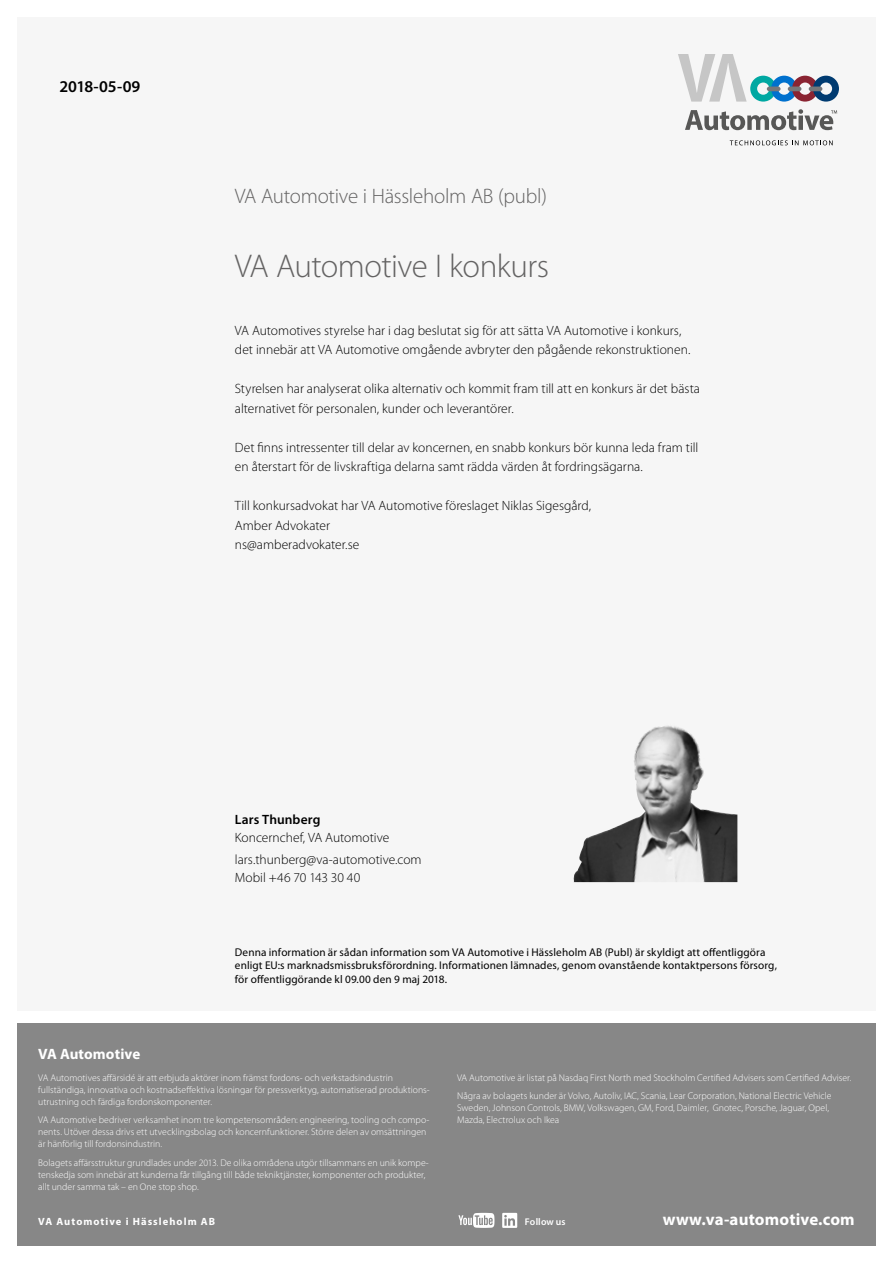
<style>
.page{position:relative;width:893px;height:1263px;background:#fff}
.page>*{position:absolute;margin:0;border:0;box-sizing:border-box;transform-origin:0 0}
.t1{font:300 33px "Myriad Pro";letter-spacing:-.015em;color:#646363}
.t2{font:300 21px "Myriad Pro";letter-spacing:-.015em;color:#646363}
.t3{font:700 16.8px "Myriad Pro";letter-spacing:.01em;color:#fff}
.t4{font:600 16.5px "Myriad Pro";letter-spacing:-.01em;color:#000}
.t5{font:700 15px "Myriad Pro";letter-spacing:.005em;color:#fff}
.t6{font:300 13.5px/19.5px "Myriad Pro";color:#000}
.t7{font:600 13.5px "Myriad Pro";letter-spacing:.01em;color:#000}
.t8{font:11.25px/13.5px "Myriad Pro";letter-spacing:.01em;color:#000}
.t9{font:700 10.5px "Myriad Pro";letter-spacing:.1em;color:#fff}
.t10{font:300 9.75px/12px "Myriad Pro";color:#fff}
.t11{font:600 9.75px "Myriad Pro";letter-spacing:.015em;color:#fff}
</style>
<div class="page">
<div style="left:17px;top:17px;width:859px;height:993px;background:#f6f6f6"></div>
<div style="left:17px;top:1023px;width:859px;height:223px;background:#878787"></div>
<svg style="left:730px;top:140px;width:103px;height:5px"></svg>
<svg style="left:678px;top:54px;width:161px;height:48px"></svg>
<hr style="left:767px;top:87px;width:13px;height:4px;background:#76777a;border-radius:3px">
<hr style="left:788px;top:87px;width:13px;height:4px;background:#76777a;border-radius:3px">
<hr style="left:809px;top:87px;width:13px;height:4px;background:#76777a;border-radius:3px">
<svg style="left:685px;top:109px;width:152px;height:21px"></svg>
<svg style="left:458px;top:1213px;width:36px;height:15px"></svg>
<svg style="left:502px;top:1213px;width:15px;height:15px"></svg>
<img style="left:573px;top:726px;width:164px;height:156px">
<h3 class="t4" style="left:60px;top:76px;width:82px">2018-05-09</h3>
<h2 class="t2" style="left:235px;top:184px;width:314px">VA Automotive i Hässleholm AB (publ)</h2>
<h1 class="t1" style="left:235px;top:246px;width:316px">VA Automotive I konkurs</h1>
<h3 class="t6" style="left:235px;top:320px;width:457px">VA Automotives styrelse har i dag beslutat sig för att sätta VA Automotive i konkurs, det innebär att VA Automotive omgående avbryter den pågående rekonstruktionen.</h3>
<h3 class="t6" style="left:235px;top:379px;width:467px">Styrelsen har analyserat olika alternativ och kommit fram till att en konkurs är det bästa alternativet för personalen, kunder och leverantörer.</h3>
<h3 class="t6" style="left:235px;top:437px;width:465px">Det finns intressenter till delar av koncernen, en snabb konkurs bör kunna leda fram till en återstart för de livskraftiga delarna samt rädda värden åt fordringsägarna.</h3>
<h3 class="t6" style="left:235px;top:496px;width:358px">Till konkursadvokat har VA Automotive föreslaget Niklas Sigesgård,<br>Amber Advokater<br>ns@amberadvokater.se</h3>
<h3 class="t5" style="left:38px;top:1045px;width:104px">VA Automotive</h3>
<h3 class="t7" style="left:235px;top:811px;width:87px">Lars Thunberg</h3>
<h3 class="t6" style="left:235px;top:826px;width:188px;line-height:22.2px">Koncernchef, VA Automotive lars.thunberg@va-automotive.com</h3>
<h3 class="t6" style="left:235px;top:868px;width:127px">Mobil +46 70 143 30 40</h3>
<p class="t8" style="left:235px;top:945px;width:544px">Denna information är sådan information som VA Automotive i Hässleholm AB (Publ) är skyldigt att offentliggöra enligt EU:s marknadsmissbruksförordning. Informationen lämnades, genom ovanstående kontaktpersons försorg, för offentliggörande kl 09.00 den 9 maj 2018.</p>
<p class="t10" style="left:38px;top:1071px;width:393px">VA Automotives affärsidé är att erbjuda aktörer inom främst fordons- och verkstadsindustrin fullständiga, innovativa och kostnadseffektiva lösningar för pressverktyg, automatiserad produktions&shy;utrustning och färdiga fordonskomponenter.</p>
<p class="t10" style="left:38px;top:1114px;width:393px">VA Automotive bedriver verksamhet inom tre kompetensområden: engineering, tooling och compo&shy;nents. Utöver dessa drivs ett utvecklingsbolag och koncernfunktioner. Större delen av omsättningen är hänförlig till fordonsindustrin.</p>
<p class="t10" style="left:38px;top:1156px;width:392px">Bolagets affärsstruktur grundlades under 2013. De olika områdena utgör tillsammans en unik kompe&shy;tenskedja som innebär att kunderna får tillgång till både tekniktjänster, komponenter och produkter, allt under samma tak – en One stop shop.</p>
<p class="t10" style="left:457px;top:1068px;width:396px;line-height:18.5px">VA Automotive är listat på Nasdaq First North med Stockholm Certified Advisers som Certified Adviser.<br>Några av bolagets kunder är Volvo, Autoliv, IAC, Scania, Lear Corporation, National Electric Vehicle</p>
<p class="t10" style="left:457px;top:1102px;width:373px">Sweden, Johnson Controls, BMW, Volkswagen, GM, Ford, Daimler, Gnotec, Porsche, Jaguar, Opel,<br>Mazda, Electrolux och Ikea</p>
<p class="t9" style="left:38px;top:1214px;width:178px">VA Automotive i Hässleholm AB</p>
<p class="t11" style="left:525px;top:1215px;width:42px">Follow us</p>
<h3 class="t3" style="left:663px;top:1208px;width:193px">www.va-automotive.com</h3>
</div>
